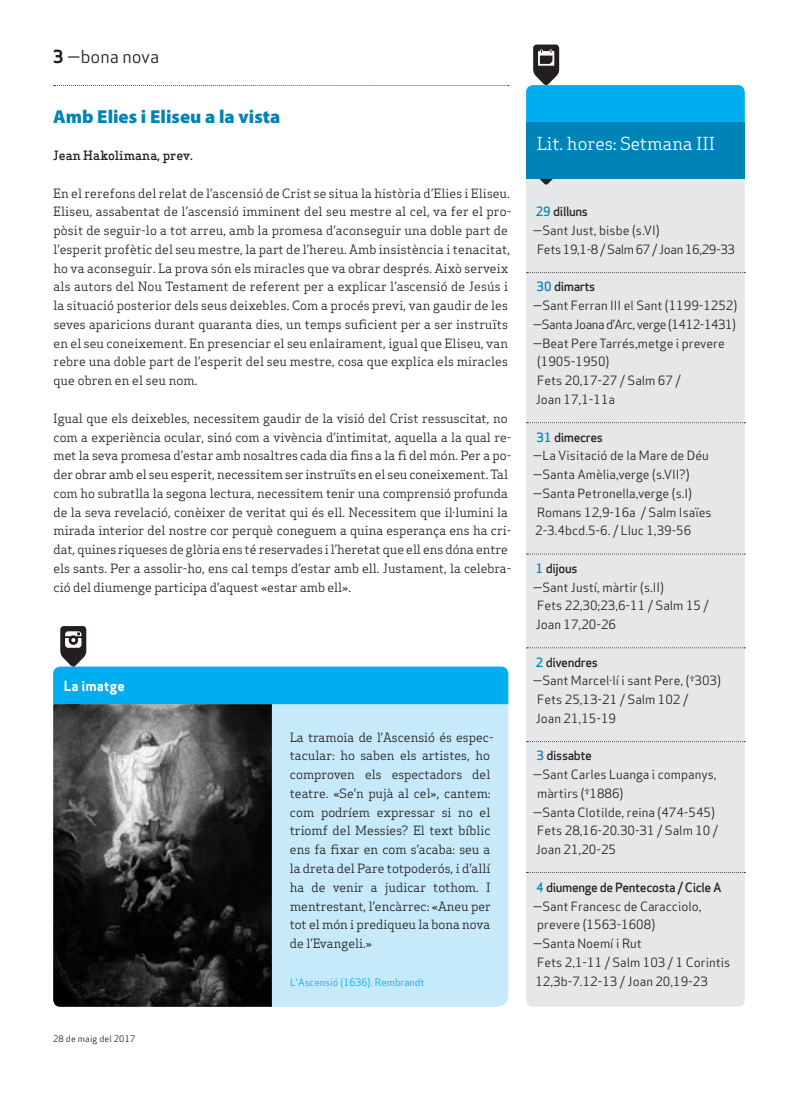
<style>
.page{position:relative;width:798px;height:1099px;background:#fff}
.page>*{position:absolute;margin:0;border:0;box-sizing:border-box;transform-origin:0 0}
.Titular_Petit{font:900 18.75px "Myriad Pro";color:#0083b6}
.Subtitol_Secció{font:17.5px "Apex Serif";color:#fff}
.Capçalera{font:17.5px "Apex Sans Book T";color:#231f20}
.Titular_Secció_Petit{font:13.75px "Apex Sans Bold T";color:#fff}
.Text_General{font:12.5px/18.8px "Apex Serif";color:#231f20}
.Text_General-2{font:12.5px/18.8px "Apex Sans Book T";color:#231f20}
.Text_General-3{font:12.5px "Apex Sans Medium T";letter-spacing:-.03em;color:#231f20}
.Text_General-4{font:12.5px "Apex Sans Book T";letter-spacing:-.035em;color:#231f20}
.Text_General-5{font:12.5px "Apex Sans Book T";letter-spacing:-.03em;color:#231f20}
.Autors{font:500 12.5px "Apex Serif";color:#231f20}
.Credit_La_Imatge{font:10px "Apex Sans Book T";color:#00aeef}
.Data_Peu{font:8.75px "Apex Sans Book T";letter-spacing:.02em;color:#231f20}
.s1{font-family:"Apex Sans Bold T"}
.s2{color:#0083b6}
</style>
<div class="page">
<svg style="left:54px;top:85px;width:454px;height:1px"></svg>
<div style="left:526px;top:179px;width:218px;height:827px;background:#e6e7e9"></div>
<svg style="left:526px;top:272px;width:219px;height:1px"></svg>
<svg style="left:526px;top:422px;width:219px;height:1px"></svg>
<svg style="left:526px;top:553px;width:219px;height:1px"></svg>
<svg style="left:526px;top:647px;width:219px;height:1px"></svg>
<svg style="left:526px;top:741px;width:219px;height:1px"></svg>
<svg style="left:526px;top:872px;width:219px;height:1px"></svg>
<svg style="left:526px;top:45px;width:218px;height:78px"></svg>
<div style="left:526px;top:123px;width:218px;height:56px;background:#0083b6"></div>
<svg style="left:539px;top:179px;width:13px;height:6px"></svg>
<div style="left:53px;top:666px;width:455px;height:340px;background:#c6eafa;border-radius:11px"></div>
<img style="left:53px;top:710px;width:219px;height:296px">
<svg style="left:53px;top:626px;width:455px;height:84px"></svg>
<p class="Capçalera" style="left:53px;top:46px;width:107px"><span class="s1">3</span> —bona nova</p>
<p class="Titular_Petit" style="left:53px;top:104px;width:228px">Amb Elies i Eliseu a la vista</p>
<p class="Autors" style="left:53px;top:148px;width:141px">Jean Hakolimana, prev.</p>
<p class="Text_General" style="left:53px;top:183px;width:459px">En el rerefons del relat de l’ascensió de Crist se situa la història d’Elies i Eliseu.<br>Eliseu, assabentat de l’ascensió imminent del seu mestre al cel, va fer el pro&shy;pòsit de seguir-lo a tot arreu, amb la promesa d’aconseguir una doble part de l’esperit profètic del seu mestre, la part de l’hereu. Amb insistència i tenacitat, ho va aconseguir. La prova són els miracles que va obrar després. Això serveix als autors del Nou Testament de referent per a explicar l’ascensió de Jesús i la situació posterior dels seus deixebles. Com a procés previ, van gaudir de les seves aparicions durant quaranta dies, un temps suficient per a ser instruïts en el seu coneixement. En presenciar el seu enlairament, igual que Eliseu, van rebre una doble part de l’esperit del seu mestre, cosa que explica els miracles que obren en el seu nom.</p>
<p class="Text_General" style="left:53px;top:408px;width:459px">Igual que els deixebles, necessitem gaudir de la visió del Crist ressuscitat, no com a experiència ocular, sinó com a vivència d’intimitat, aquella a la qual re&shy;met la seva promesa d’estar amb nosaltres cada dia fins a la fi del món. Per a po&shy;der obrar amb el seu esperit, necessitem ser instruïts en el seu coneixement. Tal com ho subratlla la segona lectura, necessitem tenir una comprensió profunda de la seva revelació, conèixer de veritat qui és ell. Necessitem que il·lumini la mirada interior del nostre cor perquè coneguem a quina esperança ens ha cri&shy;dat, quines riqueses de glòria ens té reservades i l’heretat que ell ens dóna entre els sants. Per a assolir-ho, ens cal temps d’estar amb ell. Justament, la celebra&shy;ció del diumenge participa d’aquest «estar amb ell».</p>
<p class="Titular_Secció_Petit" style="left:64px;top:677px;width:62px">La imatge</p>
<p class="Data_Peu" style="left:53px;top:1032px;width:84px">28 de maig del 2017</p>
<p class="Text_General" style="left:289px;top:727px;width:205px">La tramoia de l’Ascensió és espec&shy;tacular: ho saben els artistes, ho comproven els espectadors del teatre. «Se’n pujà al cel», cantem: com podríem expressar si no el triomf del Messies? El text bíblic ens fa fixar en com s’acaba: seu a la dreta del Pare totpoderós, i d’allí ha de venir a judicar tothom. I mentrestant, l’encàrrec: «Aneu per tot el món i prediqueu la bona nova de l’Evangeli.»</p>
<p class="Credit_La_Imatge" style="left:290px;top:975px;width:136px">L'Ascensió (1636). Rembrandt</p>
<p class="Subtitol_Secció" style="left:536px;top:133px;width:180px">Lit. hores: Setmana III</p>
<p class="Text_General-3" style="left:535px;top:204px;width:54px"><span class="s2">29</span> dilluns</p>
<p class="Text_General-2" style="left:532px;top:221px;width:128px">—Sant Just, bisbe (s.VI)</p>
<p class="Text_General-5" style="left:537px;top:241px;width:199px">Fets 19,1-8 / Salm 67 / Joan 16,29-33</p>
<p class="Text_General-3" style="left:536px;top:279px;width:60px"><span class="s2">30</span> dimarts</p>
<p class="Text_General-2" style="left:532px;top:296px;width:206px">—Sant Ferran III el Sant (1199-1252)</p>
<p class="Text_General-4" style="left:532px;top:316px;width:205px">—Santa Joana d’Arc, verge (1412-1431)</p>
<p class="Text_General-2" style="left:537px;top:333px;width:189px;text-indent:-4px">—Beat Pere Tarrés,metge i prevere (1905-1950)</p>
<p class="Text_General-2" style="left:537px;top:371px;width:145px">Fets 20,17-27 / Salm 67 /</p>
<p class="Text_General-2" style="left:535px;top:390px;width:81px">Joan 17,1-11a</p>
<p class="Text_General-3" style="left:536px;top:429px;width:68px"><span class="s2">31</span> dimecres</p>
<p class="Text_General-2" style="left:532px;top:446px;width:177px">—La Visitació de la Mare de Déu</p>
<p class="Text_General-2" style="left:532px;top:465px;width:158px">—Santa Amèlia,verge (s.VII?)</p>
<p class="Text_General-2" style="left:532px;top:483px;width:161px">—Santa Petronella,verge (s.I)</p>
<p class="Text_General-2" style="left:535px;top:502px;width:178px">Romans 12,9-16a / Salm Isaïes<br>2-3.4bcd.5-6. / Lluc 1,39-56</p>
<p class="Text_General-3" style="left:535px;top:560px;width:43px"><span class="s2">1</span> dijous</p>
<p class="Text_General-2" style="left:532px;top:577px;width:133px">—Sant Justí, màrtir (s.II)</p>
<p class="Text_General-2" style="left:537px;top:596px;width:173px">Fets 22,30;23,6-11 / Salm 15 /</p>
<p class="Text_General-2" style="left:535px;top:615px;width:82px">Joan 17,20-26</p>
<p class="Text_General-3" style="left:535px;top:654px;width:64px"><span class="s2">2</span> divendres</p>
<p class="Text_General-2" style="left:532px;top:671px;width:190px">—Sant Marcel·lí i sant Pere, (†303)</p>
<p class="Text_General-2" style="left:537px;top:690px;width:153px">Fets 25,13-21 / Salm 102 /</p>
<p class="Text_General-2" style="left:535px;top:708px;width:82px">Joan 21,15-19</p>
<p class="Text_General-3" style="left:536px;top:747px;width:57px"><span class="s2">3</span> dissabte</p>
<p class="Text_General-2" style="left:537px;top:765px;width:181px;text-indent:-5px">—Sant Carles Luanga i companys, màrtirs (†1886)</p>
<p class="Text_General-2" style="left:532px;top:802px;width:184px">—Santa Clotilde, reina (474-545)</p>
<p class="Text_General-2" style="left:535px;top:821px;width:184px">Fets 28,16-20.30-31 / Salm 10 /<br>Joan 21,20-25</p>
<p class="Text_General-3" style="left:536px;top:879px;width:187px"><span class="s2">4</span> diumenge de Pentecosta / Cicle A</p>
<p class="Text_General-2" style="left:532px;top:896px;width:170px">—Sant Francesc de Caracciolo,</p>
<p class="Text_General-2" style="left:537px;top:915px;width:119px">prevere (1563-1608)</p>
<p class="Text_General-2" style="left:532px;top:933px;width:111px">—Santa Noemí i Rut</p>
<p class="Text_General-2" style="left:535px;top:952px;width:196px">Fets 2,1-11 / Salm 103 / 1 Corintis<br>12,3b-7.12-13 / Joan 20,19-23</p>
</div>
